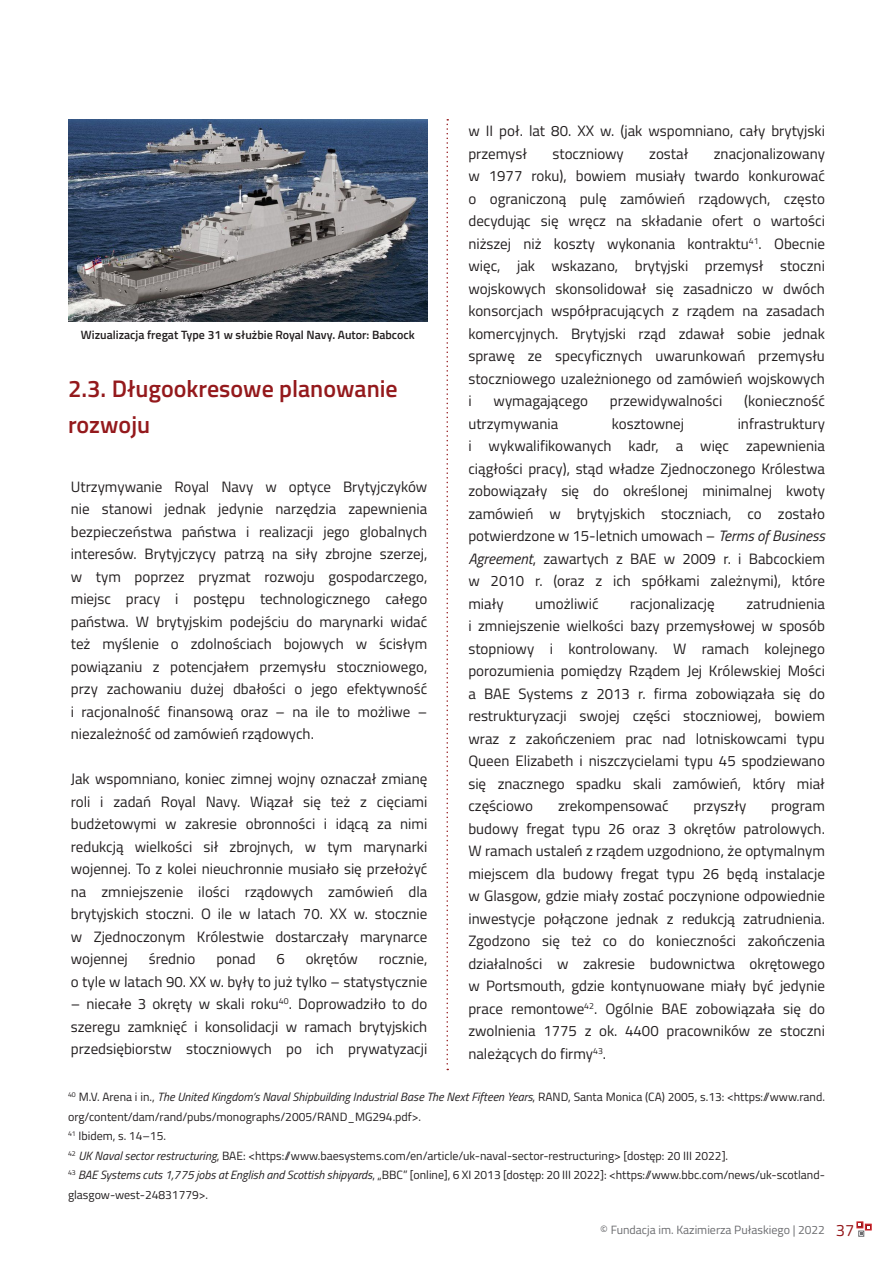
<style>
.page{position:relative;width:893px;height:1263px;background:#fff}
.page>*{position:absolute;margin:0;border:0;box-sizing:border-box;transform-origin:0 0}
.t1{font:600 24px/36px "Titillium Web";color:#94191c}
.t2{font:15px/22.5px "Titillium Web";color:#231f20;text-align:justify}
.t3{font:12px/19.5px "Titillium Web";color:#231f20}
.t4{font:600 12px "Titillium Web";color:#231f20}
.t5{font:12px "Titillium Web";color:#6c6d70}
.s1{font-style:italic}
.s2{font-size:16.5px;color:#94191c}
</style>
<div class="page">
<svg style="left:865px;top:1223px;width:7px;height:7px"></svg>
<div style="left:856px;top:1221px;width:7px;height:7px;background:#fff;border:1px solid #d1232a"></div>
<svg style="left:858px;top:1224px;width:11px;height:12px"></svg>
<svg style="left:446px;top:119px;width:2px;height:951px"></svg>
<img style="left:68px;top:119px;width:359px;height:202px">
<p class="t4" style="left:81px;top:326px;width:335px">Wizualizacja fregat Type 31 w służbie Royal Navy. Autor: Babcock</p>
<h1 class="t1" style="left:68px;top:369px;width:331px">2.3. Długookresowe planowanie rozwoju</h1>
<p class="t2" style="left:71px;top:474px;width:358px">Utrzymywanie Royal Navy w optyce Brytyjczyków nie stanowi jednak jedynie narzędzia zapewnienia bezpieczeństwa państwa i realizacji jego globalnych interesów. Brytyjczycy patrzą na siły zbrojne szerzej, w tym poprzez pryzmat rozwoju gospodarczego, miejsc pracy i postępu technologicznego całego państwa. W brytyjskim podejściu do marynarki widać też myślenie o zdolnościach bojowych w ścisłym powiązaniu z potencjałem przemysłu stoczniowego, przy zachowaniu dużej dbałości o jego efektywność i racjonalność finansową oraz – na ile to możliwe – niezależność od zamówień rządowych.</p>
<p class="t2" style="left:71px;top:767px;width:358px">Jak wspomniano, koniec zimnej wojny oznaczał zmianę roli i zadań Royal Navy. Wiązał się też z cięciami budżetowymi w zakresie obronności i idącą za nimi redukcją wielkości sił zbrojnych, w tym marynarki wojennej. To z kolei nieuchronnie musiało się przełożyć na zmniejszenie ilości rządowych zamówień dla brytyjskich stoczni. O ile w latach 70. XX w. stocznie w Zjednoczonym Królestwie dostarczały marynarce wojennej</p>
<p class="t2" style="left:149px;top:947px;width:48px">średnio</p>
<p class="t2" style="left:216px;top:947px;width:41px">ponad</p>
<p class="t2" style="left:276px;top:947px;width:10px">6</p>
<p class="t2" style="left:306px;top:947px;width:54px">okrętów</p>
<p class="t2" style="left:71px;top:947px;width:358px;text-align:right">rocznie,<br>o tyle w latach 90. XX w. były to już tylko – statystycznie</p>
<p class="t2" style="left:71px;top:992px;width:358px">– niecałe 3 okręty w skali roku<sup>40</sup>. Doprowadziło to do szeregu zamknięć i konsolidacji w ramach brytyjskich przedsiębiorstw stoczniowych po ich prywatyzacji</p>
<p class="t2" style="left:468px;top:119px;width:358px">w II poł. lat 80. XX w. (jak wspomniano, cały brytyjski przemysł</p>
<p class="t2" style="left:468px;top:141px;width:358px;text-indent:245px">znacjonalizowany w 1977 roku), bowiem musiały twardo konkurować o ograniczoną pulę zamówień rządowych, często decydując się wręcz na składanie ofert o wartości niższej niż koszty wykonania kontraktu<sup>41</sup>. Obecnie więc, jak wskazano, brytyjski przemysł stoczni wojskowych skonsolidował się zasadniczo w dwóch konsorcjach współpracujących z rządem na zasadach komercyjnych. Brytyjski rząd zdawał sobie jednak sprawę ze specyficznych uwarunkowań przemysłu stoczniowego uzależnionego od zamówień wojskowych i</p>
<p class="t2" style="left:552px;top:141px;width:73px">stoczniowy</p>
<p class="t2" style="left:649px;top:141px;width:41px">został</p>
<p class="t2" style="left:494px;top:389px;width:96px">wymagającego</p>
<p class="t2" style="left:610px;top:389px;width:114px">przewidywalności</p>
<p class="t2" style="left:744px;top:389px;width:82px">(konieczność</p>
<p class="t2" style="left:468px;top:411px;width:91px">utrzymywania</p>
<p class="t2" style="left:612px;top:411px;width:74px">kosztownej</p>
<p class="t2" style="left:468px;top:411px;width:358px;text-indent:269px">infrastruktury i wykwalifikowanych kadr, a więc zapewnienia ciągłości pracy), stąd władze Zjednoczonego Królestwa zobowiązały się do określonej minimalnej kwoty zamówień w brytyjskich stoczniach, co zostało potwierdzone w 15-letnich umowach – <span class="s1">Terms of Business Agreement</span>, zawartych z BAE w 2009 r. i Babcockiem w 2010 r. (oraz z ich spółkami zależnymi), które miały</p>
<p class="t2" style="left:535px;top:591px;width:65px">umożliwić</p>
<p class="t2" style="left:630px;top:591px;width:86px">racjonalizację</p>
<p class="t2" style="left:468px;top:591px;width:358px;text-indent:278px">zatrudnienia i zmniejszenie wielkości bazy przemysłowej w sposób stopniowy i kontrolowany. W ramach kolejnego porozumienia pomiędzy Rządem Jej Królewskiej Mości a BAE Systems z 2013 r. firma zobowiązała się do restrukturyzacji swojej części stoczniowej, bowiem wraz z zakończeniem prac nad lotniskowcami typu Queen Elizabeth i niszczycielami typu 45 spodziewano się znacznego spadku skali zamówień, który miał częściowo</p>
<p class="t2" style="left:558px;top:794px;width:112px">zrekompensować</p>
<p class="t2" style="left:693px;top:794px;width:54px">przyszły</p>
<p class="t2" style="left:468px;top:794px;width:358px;text-indent:303px">program budowy fregat typu 26 oraz 3 okrętów patrolowych.<br>W ramach ustaleń z rządem uzgodniono, że optymalnym miejscem dla budowy fregat typu 26 będą instalacje w Glasgow, gdzie miały zostać poczynione odpowiednie inwestycje połączone jednak z redukcją zatrudnienia.<br>Zgodzono się też co do konieczności zakończenia działalności w zakresie budownictwa okrętowego w Portsmouth, gdzie kontynuowane miały być jedynie prace remontowe<sup>42</sup>. Ogólnie BAE zobowiązała się do zwolnienia 1775 z ok. 4400 pracowników ze stoczni należących do firmy<sup>43</sup>.</p>
<p class="t3" style="left:68px;top:1086px;width:758px"><sup>40</sup> M.V. Arena i in., <span class="s1">The United Kingdom’s Naval Shipbuilding Industrial Base The Next Fifteen Years</span>, RAND, Santa Monica (CA) 2005, s.13: &lt;https://www.rand. org/content/dam/rand/pubs/monographs/2005/RAND_MG294.pdf&gt;.<br><sup>41</sup> Ibidem, s. 14–15.<br><sup>42</sup> <span class="s1">UK Naval sector restructuring</span>, BAE: &lt;https://www.baesystems.com/en/article/uk-naval-sector-restructuring&gt; [dostęp: 20 III 2022].<br><sup>43</sup> <span class="s1">BAE Systems cuts 1,775 jobs at English and Scottish shipyards</span>, „BBC” [online], 6 XI 2013 [dostęp: 20 III 2022]: &lt;https://www.bbc.com/news/uk-scotland&shy;glasgow-west-24831779&gt;.</p>
<p class="t5" style="left:600px;top:1221px;width:255px">© Fundacja im. Kazimierza Pułaskiego | 2022 <span class="s2">37</span></p>
</div>
